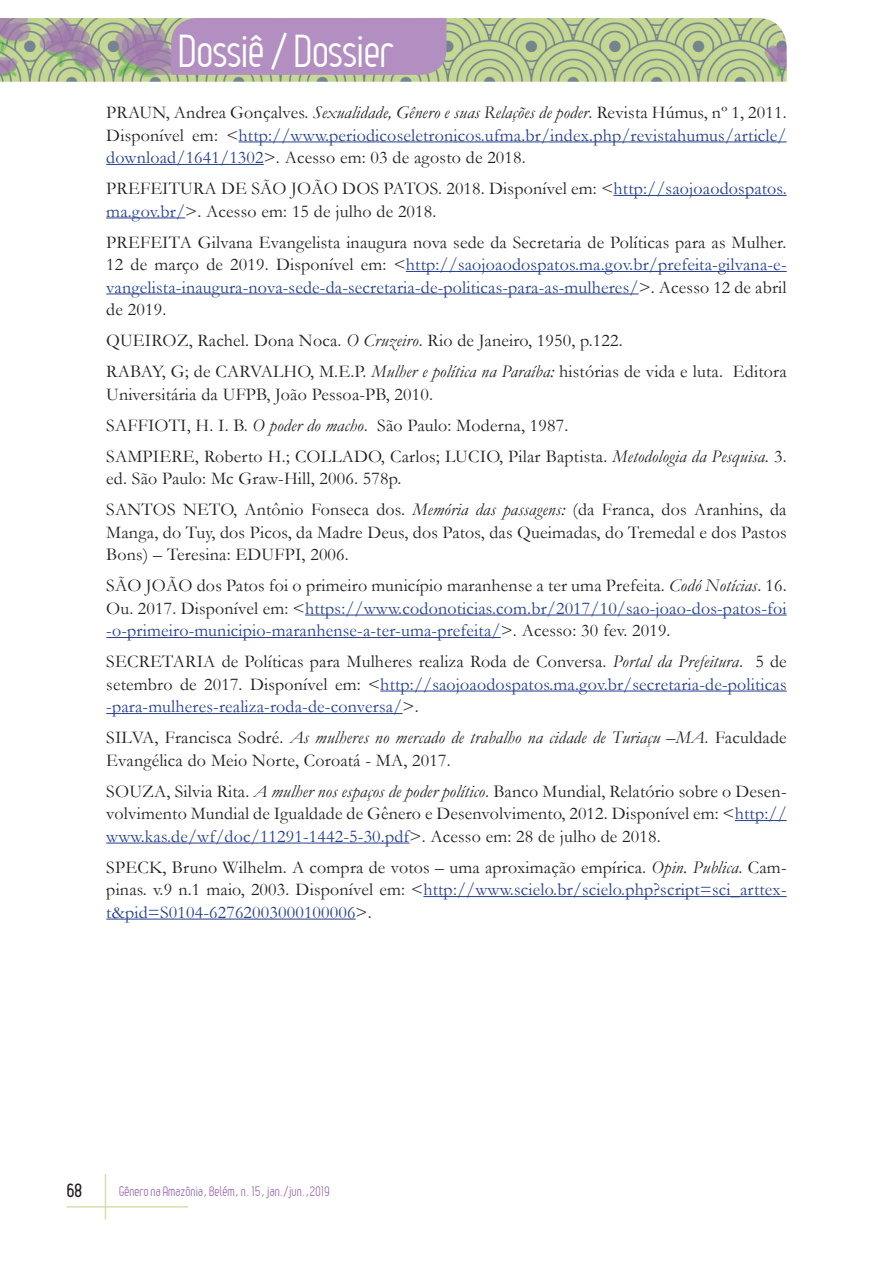
<style>
.page{position:relative;width:893px;height:1263px;background:#fff}
.page>*{position:absolute;margin:0;border:0;box-sizing:border-box;transform-origin:0 0}
.t1{font:45px "Leger";letter-spacing:-.01em;color:#fff}
.Referências{font:18px/22.5px "Garamond";letter-spacing:.01em;color:#231f20}
.Referências-2{font:18px/22.5px "Garamond";letter-spacing:.01em;color:#253f8e;text-align:justify}
.t2{font:700 18px "Leger";color:#231f20}
.t3{font:13.5px "Leger";color:#9f73af}
.s1{color:#231f20}
.s2{font-style:italic;color:#231f20}
.s3{color:#253f8e}
.s4{font-style:italic}
</style>
<div class="page">
<hr style="left:105px;top:1174px;width:1px;height:45px;background:#d2e0ac">
<hr style="left:67px;top:1206px;width:121px;height:1px;background:#d2e0ac">
<img style="left:0;top:18px;width:787px;height:64px">
<div style="left:171px;top:18px;width:275px;height:57px;background:#b28fc0"></div>
<hr style="left:239px;top:141px;width:548px;height:1px;background:#253f8e">
<hr style="left:106px;top:164px;width:158px;height:1px;background:#253f8e">
<hr style="left:613px;top:195px;width:174px;height:1px;background:#253f8e">
<hr style="left:106px;top:217px;width:79px;height:1px;background:#253f8e">
<hr style="left:406px;top:271px;width:381px;height:1px;background:#253f8e">
<hr style="left:106px;top:293px;width:533px;height:1px;background:#253f8e">
<hr style="left:305px;top:615px;width:482px;height:1px;background:#253f8e">
<hr style="left:106px;top:637px;width:395px;height:1px;background:#253f8e">
<hr style="left:380px;top:691px;width:407px;height:1px;background:#253f8e">
<hr style="left:106px;top:713px;width:297px;height:1px;background:#253f8e">
<hr style="left:735px;top:820px;width:52px;height:1px;background:#253f8e">
<hr style="left:106px;top:843px;width:303px;height:1px;background:#253f8e">
<hr style="left:423px;top:896px;width:364px;height:1px;background:#253f8e">
<hr style="left:106px;top:919px;width:250px;height:1px;background:#253f8e">
<p class="t1" style="left:179px;top:26px;width:216px">Dossiê / Dossier</p>
<p class="Referências-2" style="left:106px;top:101px;width:682px"><span class="s1">PRAUN, Andrea Gonçalves.</span> <span class="s2">Sexualidade, Gênero e suas Relações de poder</span><span class="s1">. Revista Húmus, nº 1, 2011.<br>Disponível em: &lt;</span>http://www.periodicoseletronicos.ufma.br/index.php/revistahumus/article/ download/1641/1302<span class="s1">&gt;. Acesso em: 03 de agosto de 2018.</span></p>
<p class="Referências" style="left:106px;top:177px;width:682px">PREFEITURA DE SÃO JOÃO DOS PATOS. 2018. Disponível em: &lt;<span class="s3">http://saojoaodospatos. ma.gov.br/</span>&gt;. Acesso em: 15 de julho de 2018.</p>
<p class="Referências" style="left:106px;top:230px;width:682px;text-align:justify">PREFEITA Gilvana Evangelista inaugura nova sede da Secretaria de Políticas para as Mulher.<br>12 de março de 2019. Disponível em: &lt;<span class="s3">http://saojoaodospatos.ma.gov.br/prefeita-gilvana-e&shy;vangelista-inaugura-nova-sede-da-secretaria-de-politicas-para-as-mulheres/</span>&gt;. Acesso 12 de abril de 2019.</p>
<p class="Referências" style="left:106px;top:329px;width:518px">QUEIROZ, Rachel. Dona Noca. <span class="s4">O Cruzeiro</span>. Rio de Janeiro, 1950, p.122.</p>
<p class="Referências" style="left:106px;top:360px;width:682px">RABAY, G; de CARVALHO, M.E.P. <span class="s4">Mulher e política na Paraíba:</span> histórias de vida e luta. Editora<br>Universitária da UFPB, João Pessoa-PB, 2010.</p>
<p class="Referências" style="left:106px;top:413px;width:464px">SAFFIOTI, H. I. B. <span class="s4">O poder do macho</span>. São Paulo: Moderna, 1987.</p>
<p class="Referências" style="left:106px;top:444px;width:682px">SAMPIERE, Roberto H.; COLLADO, Carlos; LUCIO, Pilar Baptista. <span class="s4">Metodologia da Pesquisa</span>. 3. ed. São Paulo: Mc Graw-Hill, 2006. 578p.</p>
<p class="Referências" style="left:106px;top:498px;width:682px;text-align:justify">SANTOS NETO, Antônio Fonseca dos. <span class="s4">Memória das passagens:</span> (da Franca, dos Aranhins, da Manga, do Tuy, dos Picos, da Madre Deus, dos Patos, das Queimadas, do Tremedal e dos Pastos Bons) – Teresina: EDUFPI, 2006.</p>
<p class="Referências-2" style="left:106px;top:574px;width:682px"><span class="s1">SÃO JOÃO dos Patos foi o primeiro município maranhense a ter uma Prefeita.</span> <span class="s2">Codó Notícias</span><span class="s1">. 16.<br>Ou. 2017. Disponível em: &lt;</span>https://www.codonoticias.com.br/2017/10/sao-joao-dos-patos-foi -o-primeiro-municipio-maranhense-a-ter-uma-prefeita/<span class="s1">&gt;. Acesso: 30 fev. 2019.</span></p>
<p class="Referências-2" style="left:106px;top:650px;width:682px"><span class="s1">SECRETARIA de Políticas para Mulheres realiza Roda de Conversa.</span> <span class="s2">Portal da Prefeitura</span><span class="s1">. 5 de setembro de 2017. Disponível em: &lt;</span>http://saojoaodospatos.ma.gov.br/secretaria-de-politicas -para-mulheres-realiza-roda-de-conversa/<span class="s1">&gt;.</span></p>
<p class="Referências" style="left:106px;top:726px;width:682px">SILVA, Francisca Sodré. <span class="s4">As mulheres no mercado de trabalho na cidade de Turiaçu –MA</span>. Faculdade<br>Evangélica do Meio Norte, Coroatá - MA, 2017.</p>
<p class="Referências" style="left:106px;top:779px;width:682px;text-align:justify">SOUZA, Silvia Rita. <span class="s4">A mulher nos espaços de poder político</span>. Banco Mundial, Relatório sobre o Desen&shy;volvimento Mundial de Igualdade de Gênero e Desenvolvimento, 2012. Disponível em: &lt;<span class="s3">http:// www.kas.de/wf/doc/11291-1442-5-30.pdf</span>&gt;. Acesso em: 28 de julho de 2018.</p>
<p class="Referências" style="left:106px;top:855px;width:682px;text-align:justify">SPECK, Bruno Wilhelm. A compra de votos – uma aproximação empírica. <span class="s4">Opin. Publica</span>. Cam&shy;pinas. v.9 n.1 maio, 2003. Disponível em: &lt;<span class="s3">http://www.scielo.br/scielo.php?script=sci_arttex&shy;t&amp;pid=S0104-62762003000100006</span>&gt;.</p>
<p class="t2" style="left:67px;top:1180px;width:17px">68</p>
<p class="t3" style="left:119px;top:1183px;width:212px">Gênero na Amazônia, Belém, n. 15, jan./jun.,2019</p>
</div>
